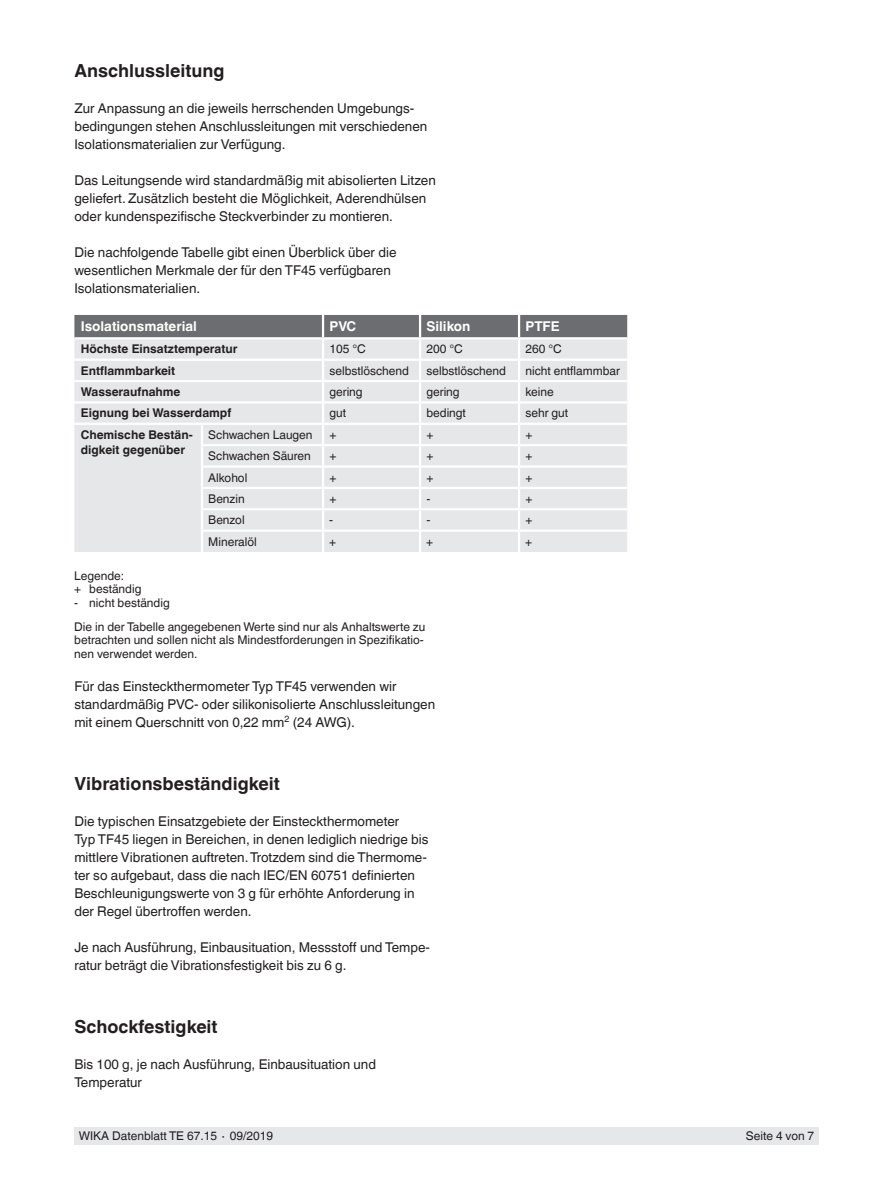
<style>
.page{position:relative;width:893px;height:1188px;background:#fff}
.page>*{position:absolute;margin:0;border:0;box-sizing:border-box;transform-origin:0 0}
.t1{font:700 18px "Helvetica World";color:#231f20}
.t2{font:13.5px/18px "Helvetica World";color:#231f20}
.t3{font:700 13.5px "Helvetica World";color:#fff}
.t4{font:12px/13.6px "Helvetica World";color:#231f20}
.t5{font:700 12px/15px "Helvetica World";color:#231f20}
</style>
<div class="page">
<div style="left:74px;top:1128px;width:745px;height:17px;background:#e6e7e9"></div>
<div style="left:74px;top:315px;width:553px;height:22px;background:#6c6d70"></div>
<div style="left:74px;top:339px;width:553px;height:213px;background:#e6e7e9"></div>
<hr style="left:322px;top:315px;width:2px;height:22px;background:#fff">
<hr style="left:419px;top:315px;width:2px;height:22px;background:#fff">
<hr style="left:518px;top:315px;width:2px;height:22px;background:#fff">
<hr style="left:322px;top:339px;width:2px;height:20px;background:#fff">
<hr style="left:419px;top:339px;width:2px;height:20px;background:#fff">
<hr style="left:518px;top:339px;width:2px;height:20px;background:#fff">
<hr style="left:74px;top:359px;width:128px;height:2px;background:#fff">
<hr style="left:202px;top:359px;width:121px;height:2px;background:#fff">
<hr style="left:323px;top:359px;width:97px;height:2px;background:#fff">
<hr style="left:420px;top:359px;width:99px;height:2px;background:#fff">
<hr style="left:519px;top:359px;width:108px;height:2px;background:#fff">
<hr style="left:74px;top:380px;width:128px;height:2px;background:#fff">
<hr style="left:202px;top:380px;width:121px;height:2px;background:#fff">
<hr style="left:323px;top:380px;width:97px;height:2px;background:#fff">
<hr style="left:420px;top:380px;width:99px;height:2px;background:#fff">
<hr style="left:519px;top:380px;width:108px;height:2px;background:#fff">
<hr style="left:74px;top:401px;width:128px;height:3px;background:#fff">
<hr style="left:202px;top:401px;width:121px;height:3px;background:#fff">
<hr style="left:323px;top:401px;width:97px;height:3px;background:#fff">
<hr style="left:420px;top:401px;width:99px;height:3px;background:#fff">
<hr style="left:519px;top:401px;width:108px;height:3px;background:#fff">
<hr style="left:74px;top:423px;width:128px;height:2px;background:#fff">
<hr style="left:202px;top:423px;width:121px;height:2px;background:#fff">
<hr style="left:323px;top:423px;width:97px;height:2px;background:#fff">
<hr style="left:420px;top:423px;width:99px;height:2px;background:#fff">
<hr style="left:519px;top:423px;width:108px;height:2px;background:#fff">
<hr style="left:201px;top:444px;width:122px;height:2px;background:#fff">
<hr style="left:323px;top:444px;width:97px;height:2px;background:#fff">
<hr style="left:420px;top:444px;width:99px;height:2px;background:#fff">
<hr style="left:519px;top:444px;width:108px;height:2px;background:#fff">
<hr style="left:201px;top:465px;width:122px;height:3px;background:#fff">
<hr style="left:323px;top:465px;width:97px;height:3px;background:#fff">
<hr style="left:420px;top:465px;width:99px;height:3px;background:#fff">
<hr style="left:519px;top:465px;width:108px;height:3px;background:#fff">
<hr style="left:201px;top:487px;width:122px;height:2px;background:#fff">
<svg style="left:201px;top:425px;width:2px;height:83px"></svg>
<hr style="left:323px;top:487px;width:97px;height:2px;background:#fff">
<svg style="left:322px;top:361px;width:2px;height:147px"></svg>
<hr style="left:420px;top:487px;width:99px;height:2px;background:#fff">
<svg style="left:419px;top:361px;width:2px;height:147px"></svg>
<hr style="left:519px;top:487px;width:108px;height:2px;background:#fff">
<svg style="left:518px;top:361px;width:2px;height:147px"></svg>
<hr style="left:201px;top:508px;width:122px;height:2px;background:#fff">
<hr style="left:201px;top:510px;width:2px;height:20px;background:#fff">
<hr style="left:323px;top:508px;width:97px;height:2px;background:#fff">
<hr style="left:322px;top:510px;width:2px;height:20px;background:#fff">
<hr style="left:420px;top:508px;width:99px;height:2px;background:#fff">
<hr style="left:419px;top:510px;width:2px;height:20px;background:#fff">
<hr style="left:519px;top:508px;width:108px;height:2px;background:#fff">
<hr style="left:518px;top:510px;width:2px;height:20px;background:#fff">
<hr style="left:201px;top:530px;width:122px;height:2px;background:#fff">
<hr style="left:201px;top:532px;width:2px;height:20px;background:#fff">
<hr style="left:323px;top:530px;width:97px;height:2px;background:#fff">
<hr style="left:322px;top:532px;width:2px;height:20px;background:#fff">
<hr style="left:420px;top:530px;width:99px;height:2px;background:#fff">
<hr style="left:419px;top:532px;width:2px;height:20px;background:#fff">
<hr style="left:519px;top:530px;width:108px;height:2px;background:#fff">
<hr style="left:518px;top:532px;width:2px;height:20px;background:#fff">
<h1 class="t1" style="left:74px;top:60px;width:152px">Anschlussleitung</h1>
<p class="t2" style="left:74px;top:99px;width:354px">Zur Anpassung an die jeweils herrschenden Umgebungs&shy;bedingungen stehen Anschlussleitungen mit verschiedenen<br>Isolationsmaterialien zur Verfügung.</p>
<p class="t2" style="left:74px;top:171px;width:363px">Das Leitungsende wird standardmäßig mit abisolierten Litzen geliefert. Zusätzlich besteht die Möglichkeit, Aderendhülsen oder kundenspezifische Steckverbinder zu montieren.</p>
<p class="t2" style="left:74px;top:243px;width:324px">Die nachfolgende Tabelle gibt einen Überblick über die wesentlichen Merkmale der für den TF45 verfügbaren<br>Isolationsmaterialien.</p>
<p class="t3" style="left:81px;top:318px;width:118px">Isolationsmaterial</p>
<p class="t3" style="left:329px;top:318px;width:28px">PVC</p>
<p class="t3" style="left:426px;top:318px;width:46px">Silikon</p>
<p class="t3" style="left:525px;top:318px;width:36px">PTFE</p>
<p class="t5" style="left:81px;top:342px;width:158px">Höchste Einsatztemperatur</p>
<p class="t4" style="left:329px;top:342px;width:38px">105 °C</p>
<p class="t4" style="left:426px;top:342px;width:38px">200 °C</p>
<p class="t4" style="left:525px;top:342px;width:38px">260 °C</p>
<p class="t5" style="left:81px;top:363px;width:96px">Entflammbarkeit</p>
<p class="t4" style="left:329px;top:364px;width:81px">selbstlöschend</p>
<p class="t4" style="left:426px;top:364px;width:81px">selbstlöschend</p>
<p class="t4" style="left:525px;top:364px;width:96px">nicht entflammbar</p>
<p class="t5" style="left:81px;top:384px;width:101px">Wasseraufnahme</p>
<p class="t4" style="left:329px;top:385px;width:35px">gering</p>
<p class="t4" style="left:426px;top:385px;width:35px">gering</p>
<p class="t4" style="left:525px;top:385px;width:30px">keine</p>
<p class="t5" style="left:81px;top:406px;width:152px">Eignung bei Wasserdampf</p>
<p class="t4" style="left:329px;top:406px;width:18px">gut</p>
<p class="t4" style="left:426px;top:406px;width:41px">bedingt</p>
<p class="t4" style="left:525px;top:406px;width:44px">sehr gut</p>
<p class="t5" style="left:81px;top:427px;width:113px">Chemische Bestän&shy;digkeit gegenüber</p>
<p class="t4" style="left:208px;top:428px;width:106px">Schwachen Laugen</p>
<p class="t4" style="left:329px;top:428px;width:9px">+</p>
<p class="t4" style="left:426px;top:428px;width:9px">+</p>
<p class="t4" style="left:525px;top:428px;width:9px">+</p>
<p class="t4" style="left:208px;top:449px;width:104px">Schwachen Säuren</p>
<p class="t4" style="left:329px;top:449px;width:9px">+</p>
<p class="t4" style="left:426px;top:449px;width:9px">+</p>
<p class="t4" style="left:525px;top:449px;width:9px">+</p>
<p class="t4" style="left:208px;top:471px;width:41px">Alkohol</p>
<p class="t4" style="left:329px;top:471px;width:9px">+</p>
<p class="t4" style="left:426px;top:471px;width:9px">+</p>
<p class="t4" style="left:525px;top:471px;width:9px">+</p>
<p class="t4" style="left:208px;top:492px;width:38px">Benzin</p>
<p class="t4" style="left:329px;top:492px;width:9px">+</p>
<p class="t4" style="left:426px;top:492px;width:5px">-</p>
<p class="t4" style="left:525px;top:492px;width:9px">+</p>
<p class="t4" style="left:208px;top:513px;width:38px">Benzol</p>
<p class="t4" style="left:329px;top:513px;width:5px">-</p>
<p class="t4" style="left:426px;top:513px;width:5px">-</p>
<p class="t4" style="left:525px;top:513px;width:9px">+</p>
<p class="t4" style="left:208px;top:535px;width:50px">Mineralöl</p>
<p class="t4" style="left:329px;top:535px;width:9px">+</p>
<p class="t4" style="left:426px;top:535px;width:9px">+</p>
<p class="t4" style="left:525px;top:535px;width:9px">+</p>
<p class="t4" style="left:74px;top:569px;width:69px">Legende:<br>+ beständig</p>
<p class="t4" style="left:74px;top:591px;width:353px;line-height:23.5px">- nicht beständig<br>Die in der Tabelle angegebenen Werte sind nur als Anhaltswerte zu</p>
<p class="t4" style="left:74px;top:633px;width:351px">betrachten und sollen nicht als Mindestforderungen in Spezifikatio&shy;nen verwendet werden.</p>
<p class="t2" style="left:74px;top:677px;width:362px">Für das Einsteckthermometer Typ TF45 verwenden wir standardmäßig PVC- oder silikonisolierte Anschlussleitungen mit einem Querschnitt von 0,22 mm<sup>2</sup> (24 AWG).</p>
<h1 class="t1" style="left:74px;top:773px;width:207px">Vibrationsbeständigkeit</h1>
<p class="t2" style="left:74px;top:812px;width:356px">Die typischen Einsatzgebiete der Einsteckthermometer<br>Typ TF45 liegen in Bereichen, in denen lediglich niedrige bis mittlere Vibrationen auftreten. Trotzdem sind die Thermome&shy;ter so aufgebaut, dass die nach IEC/EN 60751 definierten Beschleunigungswerte von 3 g für erhöhte Anforderung in der Regel übertroffen werden.</p>
<p class="t2" style="left:74px;top:938px;width:357px">Je nach Ausführung, Einbausituation, Messstoff und Tempe&shy;ratur beträgt die Vibrationsfestigkeit bis zu 6 g.</p>
<h1 class="t1" style="left:74px;top:1016px;width:145px">Schockfestigkeit</h1>
<p class="t2" style="left:74px;top:1055px;width:303px">Bis 100 g, je nach Ausführung, Einbausituation und<br>Temperatur</p>
<p class="t4" style="left:79px;top:1129px;width:196px">WIKA Datenblatt TE 67.15 ∙ 09/2019</p>
<p class="t4" style="left:746px;top:1129px;width:70px">Seite 4 von 7</p>
</div>
